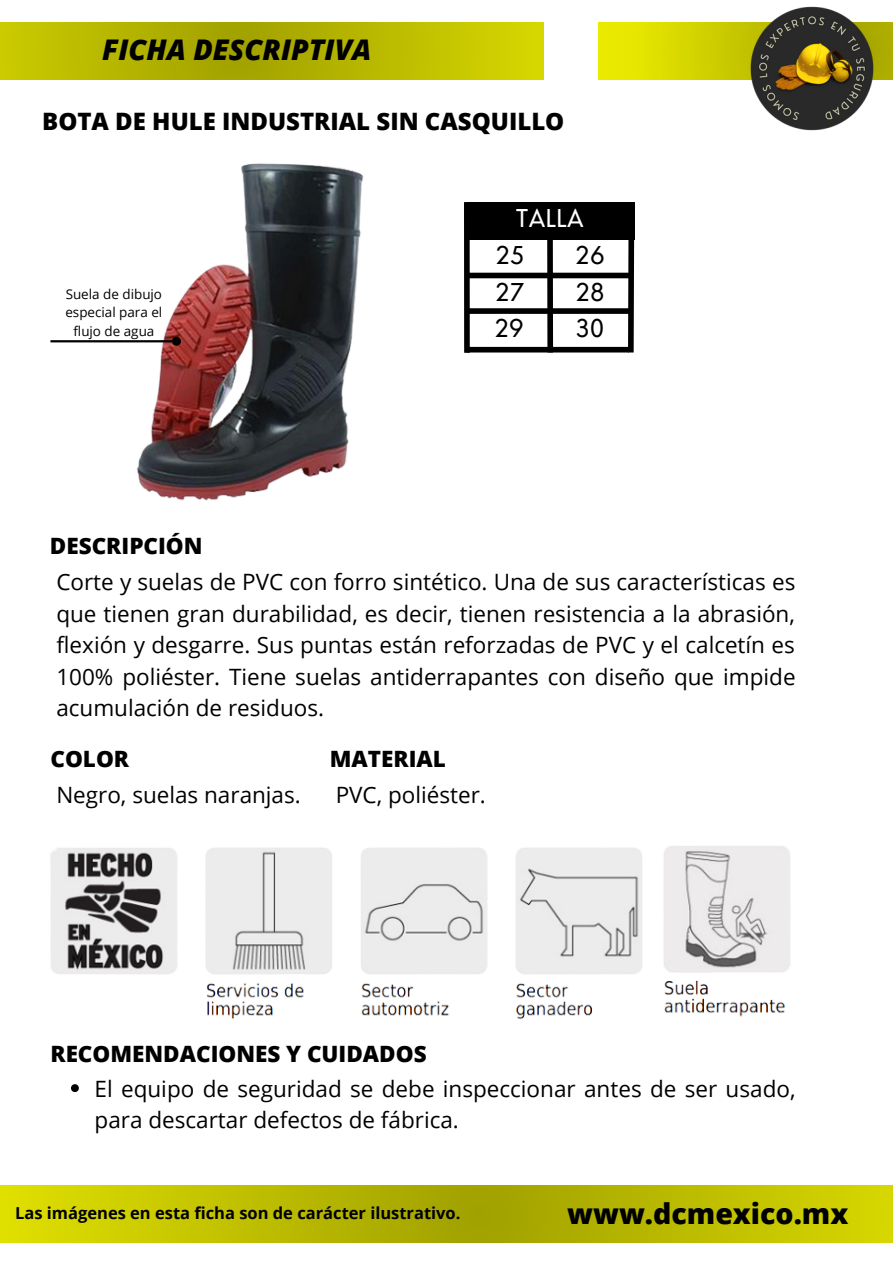
<style>
.page{position:relative;width:893px;height:1264px;background:#fff}
.page>*{position:absolute;margin:0;border:0;box-sizing:border-box;transform-origin:0 0}
.t1{font:italic 800 28.5px "Open Sans";color:#000}
.t2{font:800 28.5px "Open Sans";color:#000}
.t3{font:800 24px "Open Sans";color:#000}
.t4{font:24px "Nourd";letter-spacing:.02em;color:#000}
.t5{font:24px "Nourd";letter-spacing:.02em;color:#fff}
.t6{font:22.5px/31.5px "Open Sans";color:#000;text-align:justify}
.t7{font:800 22.5px "Open Sans";color:#000}
.t8{font:700 21.45px "Open Sans";letter-spacing:.045em;color:#fff}
.t9{font:700 16.5px "Open Sans";color:#000}
.t10{font:13.5px/18.6px "Open Sans";color:#000;text-align:center}
</style>
<div class="page">
<img style="left:0;top:1185px;width:892px;height:57px">
<img style="left:0;top:22px;width:543px;height:57px">
<img style="left:598px;top:22px;width:294px;height:58px">
<div style="left:547px;top:205px;width:6px;height:147px;background:#000"></div>
<div style="left:466px;top:202px;width:168px;height:38px;background:#000"></div>
<div style="left:466px;top:273px;width:164px;height:5px;background:#000"></div>
<div style="left:466px;top:308px;width:164px;height:6px;background:#000"></div>
<div style="left:467px;top:347px;width:161px;height:5px;background:#000"></div>
<svg style="left:625px;top:202px;width:10px;height:151px"></svg>
<div style="left:464px;top:202px;width:5px;height:151px;background:#000"></div>
<img style="left:109px;top:163px;width:255px;height:338px">
<hr style="left:50px;top:340px;width:122px;height:2px;background:#000">
<div style="left:173px;top:338px;width:7px;height:7px;background:#000;border-radius:50%"></div>
<div style="left:172px;top:337px;width:9px;height:9px;border:2px solid #000;border-radius:50%"></div>
<img style="left:738px;top:6px;width:138px;height:125px">
<img style="left:50px;top:847px;width:589px;height:173px">
<img style="left:639px;top:846px;width:151px;height:171px">
<svg style="left:71px;top:1084px;width:8px;height:8px"></svg>
<p class="t1" style="left:102px;top:30px;width:271px">FICHA DESCRIPTIVA</p>
<p class="t3" style="left:42px;top:105px;width:523px">BOTA DE HULE INDUSTRIAL SIN CASQUILLO</p>
<p class="t10" style="left:65px;top:284px;width:98px">Suela de dibujo especial para el flujo de agua</p>
<p class="t5" style="left:516px;top:203px;width:69px">TALLA</p>
<p class="t8" style="left:492px;top:201px;width:84px">TALLAS</p>
<p class="t4" style="left:496px;top:240px;width:30px">25</p>
<p class="t4" style="left:575px;top:240px;width:31px">26</p>
<p class="t4" style="left:495px;top:276px;width:30px">27</p>
<p class="t4" style="left:494px;top:313px;width:30px">29</p>
<p class="t4" style="left:575px;top:276px;width:30px">28</p>
<p class="t4" style="left:575px;top:313px;width:30px">30</p>
<p class="t7" style="left:50px;top:530px;width:154px">DESCRIPCIÓN</p>
<p class="t6" style="left:56px;top:566px;width:740px">Corte y suelas de PVC con forro sintético. Una de sus características es que tienen gran durabilidad, es decir, tienen resistencia a la abrasión, flexión y desgarre. Sus puntas están reforzadas de PVC y el calcetín es 100% poliéster. Tiene suelas antiderrapantes con diseño que impide acumulación de residuos.</p>
<p class="t7" style="left:50px;top:743px;width:80px">COLOR</p>
<p class="t6" style="left:56px;top:778px;width:246px">Negro, suelas naranjas.</p>
<p class="t7" style="left:330px;top:743px;width:118px">MATERIAL</p>
<p class="t6" style="left:336px;top:778px;width:152px">PVC, poliéster.</p>
<p class="t7" style="left:50px;top:1037px;width:377px">RECOMENDACIONES Y CUIDADOS</p>
<p class="t6" style="left:95px;top:1072px;width:702px">El equipo de seguridad se debe inspeccionar antes de ser usado, para descartar defectos de fábrica.</p>
<p class="t9" style="left:15px;top:1200px;width:447px">Las imágenes en esta ficha son de carácter ilustrativo.</p>
<p class="t2" style="left:567px;top:1193px;width:282px">www.dcmexico.mx</p>
</div>
